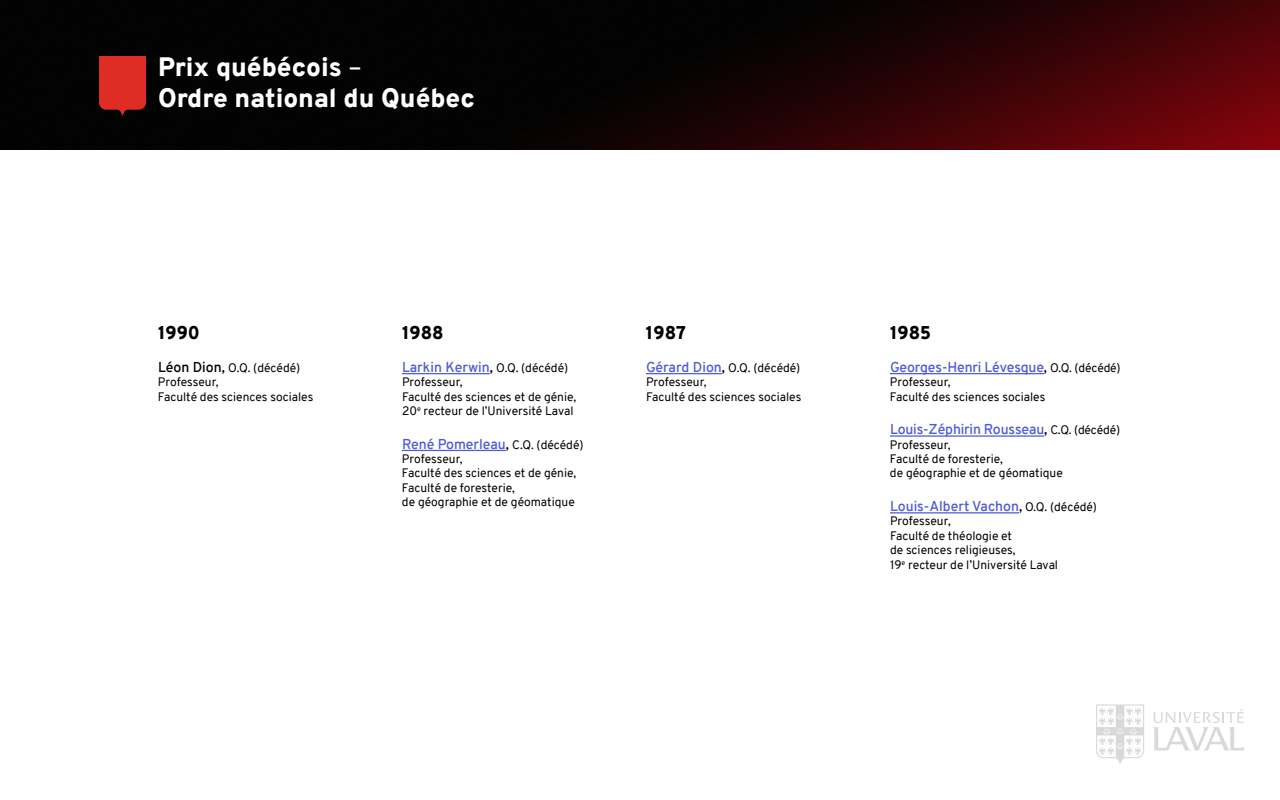
<style>
.page{position:relative;width:1280px;height:800px;background:#fff}
.page>*{position:absolute;margin:0;border:0;box-sizing:border-box;transform-origin:0 0}
.t1{font:900 26px/31.2px "Overpass";color:#fff}
.t2{font:900 18px "Overpass";color:#000}
.t3{font:600 14px "Overpass";letter-spacing:-.01em;color:#4f5cd6}
.t4{font:12px/14.4px "Overpass";color:#000}
.s1{font-weight:400}
.s2{font-weight:600;font-size:14px}
.s3{font-weight:600;font-size:14px;color:#4f5cd6}
.s4{color:#000}
.s5{font-weight:400;font-size:12px;color:#000}
</style>
<div class="page">
<img style="left:0;top:0;width:1280px;height:150px">
<hr style="left:646px;top:373px;width:76px;height:1px;background:#4f5cd6">
<hr style="left:890px;top:373px;width:154px;height:1px;background:#4f5cd6">
<hr style="left:890px;top:435px;width:154px;height:2px;background:#4f5cd6">
<hr style="left:890px;top:512px;width:129px;height:1px;background:#4f5cd6">
<hr style="left:402px;top:373px;width:88px;height:1px;background:#4f5cd6">
<hr style="left:402px;top:450px;width:104px;height:1px;background:#4f5cd6">
<svg style="left:99px;top:56px;width:47px;height:60px;background:#c72822"></svg>
<svg style="left:1153px;top:709px;width:91px;height:41px"></svg>
<svg style="left:1096px;top:704px;width:48px;height:60px"></svg>
<h1 class="t1" style="left:158px;top:51px;width:319px">Prix québécois <span class="s1">–<br></span>Ordre national du Québec</h1>
<h2 class="t2" style="left:158px;top:320px;width:43px">1990</h2>
<h2 class="t2" style="left:402px;top:320px;width:43px">1988</h2>
<h2 class="t2" style="left:646px;top:320px;width:42px">1987</h2>
<h2 class="t2" style="left:890px;top:320px;width:43px">1985</h2>
<p class="t4" style="left:158px;top:361px;width:157px"><span class="s2">Léon Dion,</span> O.Q. (décédé)<br>Professeur,<br>Faculté des sciences sociales</p>
<p class="t4" style="left:646px;top:361px;width:157px"><span class="s3">Gérard Dion</span><span class="s2">,</span> O.Q. (décédé)<br>Professeur,<br>Faculté des sciences sociales</p>
<p class="t3" style="left:890px;top:357px;width:232px">Georges-Henri Lévesque<span class="s4">,</span> <span class="s5">O.Q. (décédé)</span></p>
<p class="t3" style="left:402px;top:357px;width:168px">Larkin Kerwin<span class="s4">,</span> <span class="s5">O.Q. (décédé)</span></p>
<p class="t4" style="left:402px;top:375px;width:176px">Professeur,<br>Faculté des sciences et de génie,<br>20<sup>e</sup> recteur de l’Université Laval</p>
<p class="t3" style="left:402px;top:434px;width:183px">René Pomerleau<span class="s4">,</span> <span class="s5">C.Q. (décédé)</span></p>
<p class="t4" style="left:402px;top:452px;width:176px">Professeur,<br>Faculté des sciences et de génie,<br>Faculté de foresterie,<br>de géographie et de géomatique</p>
<p class="t4" style="left:890px;top:375px;width:157px">Professeur,<br>Faculté des sciences sociales</p>
<p class="t3" style="left:890px;top:419px;width:232px">Louis-Zéphirin Rousseau<span class="s4">,</span> <span class="s5">C.Q. (décédé)</span></p>
<p class="t4" style="left:890px;top:437px;width:174px">Professeur,<br>Faculté de foresterie,<br>de géographie et de géomatique</p>
<p class="t3" style="left:890px;top:496px;width:209px">Louis-Albert Vachon<span class="s4">,</span> <span class="s5">O.Q. (décédé)</span></p>
<p class="t4" style="left:890px;top:514px;width:170px">Professeur,<br>Faculté de théologie et<br>de sciences religieuses,<br>19<sup>e</sup> recteur de l’Université Laval</p>
</div>
